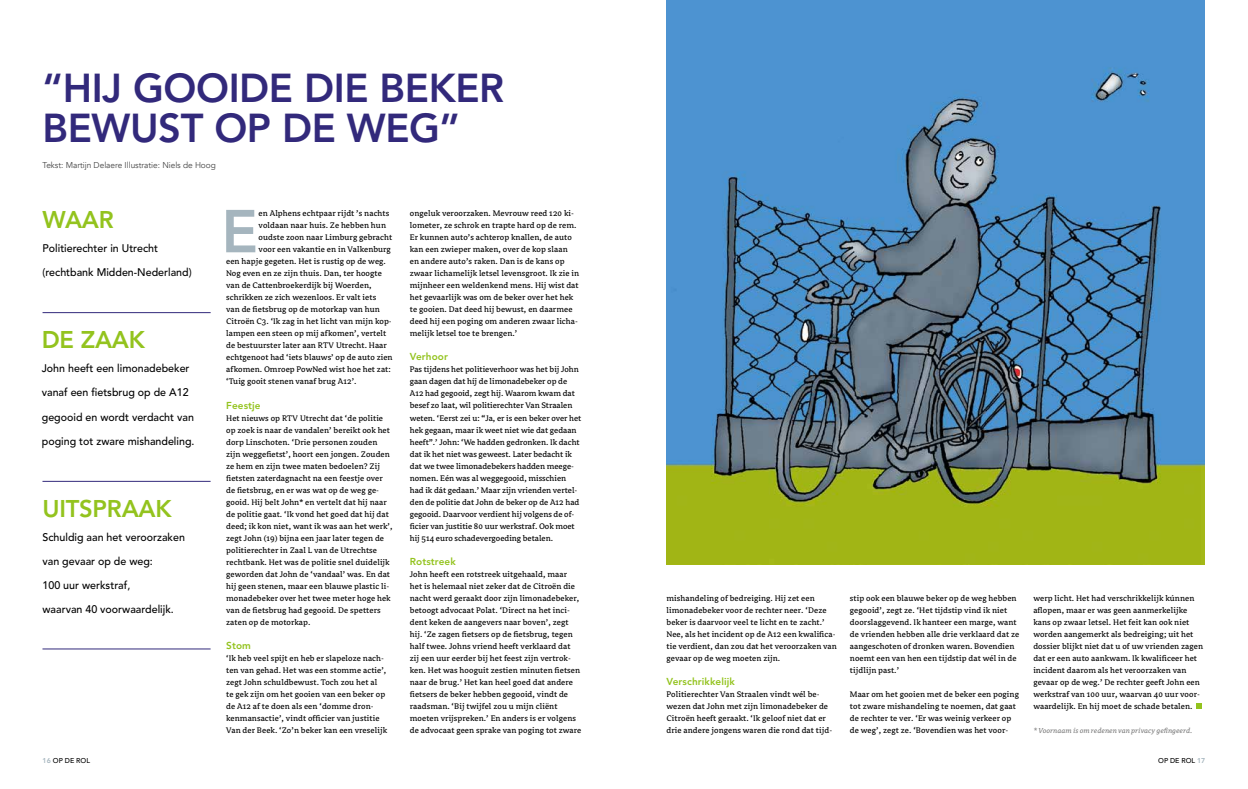
<style>
.page{position:relative;width:1248px;height:789px;background:#fff}
.page>*{position:absolute;margin:0;border:0;box-sizing:border-box;transform-origin:0 0}
.Body{font:800 59.8px "Avenir LT Std";color:#a5b5be}
.Kop_Small{font:800 40px/40px "Avenir LT Std";letter-spacing:-.01em;color:#32297b}
.Kop_Small-2{font:800 24px "Avenir LT Std";letter-spacing:-.01em;color:#93c31e}
.Kop_Small-3{font:500 11px/24px "Avenir LT Std";color:#000}
.Body-2{font:800 10px "Avenir LT Std";letter-spacing:.01em;color:#93c31e}
.Body-3{font:9px/12px "Avance";letter-spacing:.01em;color:#000}
.t1{font:8.5px "Avenir";letter-spacing:-.005em;color:#464646}
.Tussenkop{font:italic 8px "Avance";letter-spacing:.01em;color:#7d7d7d}
.t2{font:500 7px "Avenir LT Std";color:#000}
.s1{font-weight:800;color:#a5b5be}
</style>
<div class="page">
<svg style="left:1196px;top:703px;width:5px;height:5px"></svg>
<hr style="left:43px;top:312px;width:168px;height:1px;background:#32297b">
<hr style="left:42px;top:481px;width:168px;height:1px;background:#32297b">
<hr style="left:42px;top:648px;width:168px;height:1px;background:#32297b">
<img style="left:666px;top:0;width:538px;height:564px">
<p class="Kop_Small" style="left:43px;top:68px;width:463px">“HIJ GOOIDE DIE BEKER<br>BEWUST OP DE WEG”</p>
<p class="t1" style="left:43px;top:160px;width:175px">Tekst: Martijn Delaere Illustratie: Niels de Hoog</p>
<p class="Kop_Small-2" style="left:43px;top:205px;width:73px">WAAR</p>
<p class="Kop_Small-3" style="left:43px;top:236px;width:151px">Politierechter in Utrecht (rechtbank Midden-Nederland)</p>
<p class="Kop_Small-2" style="left:42px;top:325px;width:105px">DE ZAAK</p>
<p class="Kop_Small-3" style="left:42px;top:356px;width:154px">John heeft een limonadebeker vanaf een fietsbrug op de A12 gegooid en wordt verdacht van poging tot zware mishandeling.</p>
<p class="Kop_Small-2" style="left:43px;top:493px;width:131px">UITSPRAAK</p>
<p class="Kop_Small-3" style="left:43px;top:524px;width:144px">Schuldig aan het veroorzaken</p>
<p class="Kop_Small-3" style="left:43px;top:548px;width:133px">van gevaar op de weg:<br>100 uur werkstraf,<br>waarvan 40 voorwaardelijk.</p>
<p class="Body" style="left:221px;top:196px;width:38px">E</p>
<p class="Body-3" style="left:258px;top:207px;width:132px">en Alphens echtpaar rijdt ’s nachts</p>
<p class="Body-3" style="left:258px;top:219px;width:129px">voldaan naar huis. Ze hebben hun</p>
<p class="Body-3" style="left:258px;top:231px;width:135px">oudste zoon naar Limburg gebracht</p>
<p class="Body-3" style="left:258px;top:243px;width:134px">voor een vakantie en in Valkenburg</p>
<p class="Body-3" style="left:226px;top:255px;width:161px">een hapje gegeten. Het is rustig op de weg.</p>
<p class="Body-3" style="left:226px;top:267px;width:157px">Nog even en ze zijn thuis. Dan, ter hoogte</p>
<p class="Body-3" style="left:226px;top:279px;width:147px">van de Cattenbroekerdijk bij Woerden,</p>
<p class="Body-3" style="left:226px;top:291px;width:151px">schrikken ze zich wezenloos. Er valt iets</p>
<p class="Body-3" style="left:226px;top:303px;width:155px">van de fietsbrug op de motorkap van hun</p>
<p class="Body-3" style="left:226px;top:315px;width:167px">Citroën C3. ‘Ik zag in het licht van mijn kop-</p>
<p class="Body-3" style="left:226px;top:327px;width:162px">lampen een steen op mij afkomen’, vertelt</p>
<p class="Body-3" style="left:226px;top:339px;width:162px">de bestuurster later aan RTV Utrecht. Haar</p>
<p class="Body-3" style="left:226px;top:351px;width:168px">echtgenoot had ‘iets blauws’ op de auto zien</p>
<p class="Body-3" style="left:226px;top:363px;width:166px">afkomen. Omroep PowNed wist hoe het zat:</p>
<p class="Body-3" style="left:226px;top:375px;width:132px">‘Tuig gooit stenen vanaf brug A12’.</p>
<p class="Body-2" style="left:226px;top:399px;width:36px">Feestje</p>
<p class="Body-3" style="left:226px;top:411px;width:168px">Het nieuws op RTV Utrecht dat ‘de politie op zoek is naar de vandalen’ bereikt ook het dorp Linschoten. ‘Drie personen zouden zijn weggefietst’, hoort een jongen. Zouden ze hem en zijn twee maten bedoelen? Zij fietsten zaterdagnacht na een feestje over de fietsbrug, en er was wat op de weg ge&shy;gooid. Hij belt John* en vertelt dat hij naar de politie gaat. ‘Ik vond het goed dat hij dat deed; ik kon niet, want ik was aan het werk’, zegt John (19) bijna een jaar later tegen de politierechter in Zaal L van de Utrechtse rechtbank. Het was de politie snel duidelijk geworden dat John de ‘vandaal’ was. En dat hij geen stenen, maar een blauwe plastic li&shy;monadebeker over het twee meter hoge hek van de fietsbrug had gegooid. De spetters zaten op de motorkap.</p>
<p class="Body-2" style="left:226px;top:639px;width:26px">Stom</p>
<p class="Body-3" style="left:226px;top:651px;width:162px">‘Ik heb veel spijt en heb er slapeloze nach&shy;ten van gehad. Het was een stomme actie’, zegt John schuldbewust. Toch zou het al<br>te gek zijn om het gooien van een beker op de A12 af te doen als een ‘domme dron&shy;kenmansactie’, vindt officier van justitie Van der Beek. ‘Zo’n beker kan een vreselijk</p>
<p class="Body-3" style="left:410px;top:207px;width:171px">ongeluk veroorzaken. Mevrouw reed 120 ki&shy;lometer, ze schrok en trapte hard op de rem.<br>Er kunnen auto’s achterop knallen, de auto kan een zwieper maken, over de kop slaan en andere auto’s raken. Dan is de kans op zwaar lichamelijk letsel levensgroot. Ik zie in mijnheer een weldenkend mens. Hij wist dat het gevaarlijk was om de beker over het hek te gooien. Dat deed hij bewust, en daarmee deed hij een poging om anderen zwaar licha&shy;melijk letsel toe te brengen.’</p>
<p class="Body-2" style="left:410px;top:351px;width:40px">Verhoor</p>
<p class="Body-3" style="left:410px;top:363px;width:173px">Pas tijdens het politieverhoor was het bij John gaan dagen dat híj de limonadebeker op de A12 had gegooid, zegt hij. Waarom kwam dat besef zo laat, wil politierechter Van Straalen weten. ‘Eerst zei u: “Ja, er is een beker over het hek gegaan, maar ik weet niet wie dat gedaan heeft”.’ John: ‘We hadden gedronken. Ik dacht dat ik het niet was geweest. Later bedacht ik dat we twee limonadebekers hadden meege&shy;nomen. Eén was al weggegooid, misschien had ik dát gedaan.’ Maar zijn vrienden vertel&shy;den de politie dat John de beker op de A12 had gegooid. Daarvoor verdient hij volgens de of&shy;ficier van justitie 80 uur werkstraf. Ook moet hij 514 euro schadevergoeding betalen.</p>
<p class="Body-2" style="left:410px;top:555px;width:47px">Rotstreek</p>
<p class="Body-3" style="left:410px;top:567px;width:173px">John heeft een rotstreek uitgehaald, maar het is helemaal niet zeker dat de Citroën die nacht werd geraakt door zijn limonadebeker, betoogt advocaat Polat. ‘Direct na het inci&shy;dent keken de aangevers naar boven’, zegt hij. ‘Ze zagen fietsers op de fietsbrug, tegen half twee. Johns vriend heeft verklaard dat zij een uur eerder bij het feest zijn vertrok&shy;ken. Het was hooguit zestien minuten fietsen naar de brug.’ Het kan heel goed dat andere fietsers de beker hebben gegooid, vindt de raadsman. ‘Bij twijfel zou u mijn cliënt moeten vrijspreken.’ En anders is er volgens de advocaat geen sprake van poging tot zware</p>
<p class="Body-3" style="left:666px;top:591px;width:172px">mishandeling of bedreiging. Hij zet een limonadebeker voor de rechter neer. ‘Deze beker is daarvoor veel te licht en te zacht.’ Nee, als het incident op de A12 een kwalifica&shy;tie verdient, dan zou dat het veroorzaken van gevaar op de weg moeten zijn.</p>
<p class="Body-2" style="left:666px;top:675px;width:70px">Verschrikkelijk</p>
<p class="Body-3" style="left:666px;top:687px;width:167px">Politierechter Van Straalen vindt wél be&shy;wezen dat John met zijn limonadebeker de Citroën heeft geraakt. ‘Ik geloof niet dat er drie andere jongens waren die rond dat tijd-</p>
<p class="Body-3" style="left:849px;top:591px;width:171px">stip ook een blauwe beker op de weg hebben gegooid’, zegt ze. ‘Het tijdstip vind ik niet doorslaggevend. Ik hanteer een marge, want de vrienden hebben alle drie verklaard dat ze aangeschoten of dronken waren. Bovendien noemt een van hen een tijdstip dat wél in de tijdlijn past.’</p>
<p class="Body-3" style="left:849px;top:687px;width:170px">Maar om het gooien met de beker een poging tot zware mishandeling te noemen, dat gaat de rechter te ver. ‘Er was weinig verkeer op de weg’, zegt ze. ‘Bovendien was het voor-</p>
<p class="Body-3" style="left:1033px;top:591px;width:171px">werp licht. Het had verschrikkelijk kúnnen aflopen, maar er was geen aanmerkelijke kans op zwaar letsel. Het feit kan ook niet worden aangemerkt als bedreiging; uit het dossier blijkt niet dat u of uw vrienden zagen dat er een auto aankwam. Ik kwalificeer het incident daarom als het veroorzaken van gevaar op de weg.’ De rechter geeft John een werkstraf van 100 uur, waarvan 40 uur voor&shy;waardelijk. En hij moet de schade betalen.</p>
<p class="Tussenkop" style="left:1033px;top:725px;width:160px">* Voornaam is om redenen van privacy gefingeerd.</p>
<p class="t2" style="left:43px;top:755px;width:49px"><span class="s1">16</span> OP DE ROL</p>
<p class="t2" style="left:1157px;top:755px;width:49px">OP DE ROL <span class="s1">17</span></p>
</div>
